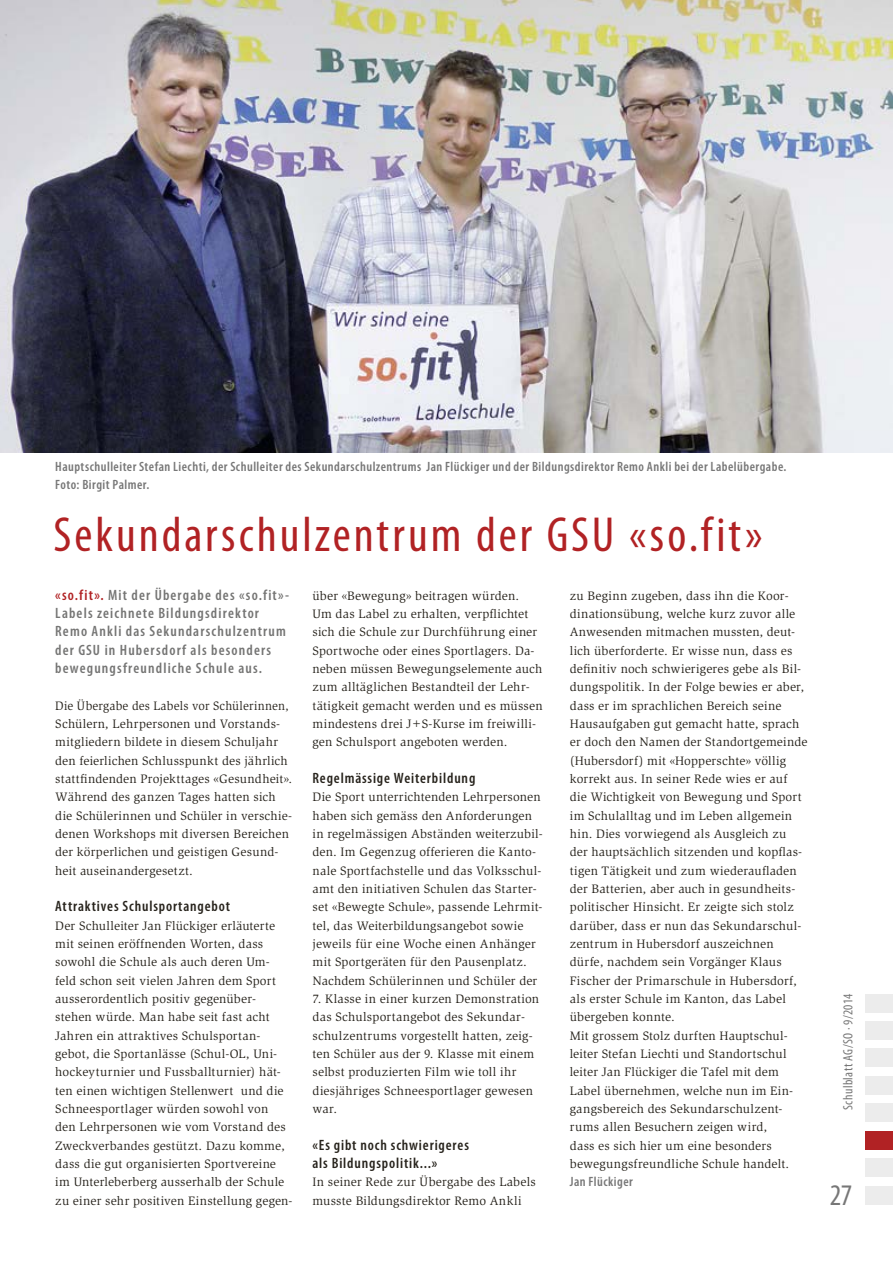
<style>
.page{position:relative;width:893px;height:1263px;background:#fff}
.page>*{position:absolute;margin:0;border:0;box-sizing:border-box;transform-origin:0 0}
.t1{font:condensed 49.5px "Myriad Pro";letter-spacing:.06em;color:#b12224}
.t2{font:condensed 30px "Myriad Pro";color:#777}
.t3{font:600 condensed 15px/18.3px "Myriad Pro";letter-spacing:.075em;color:#757574}
.t4{font:600 condensed 15px/18.3px "Myriad Pro";letter-spacing:.055em;color:#27231c}
.t5{font:600 condensed 13.5px/18px "Myriad Pro";letter-spacing:.035em;color:#777}
.t6{font:condensed 13.5px "Myriad Pro";letter-spacing:.03em;color:#777}
.t7{font:12.6px/18.3px "Slimbach Std";letter-spacing:.015em;color:#27231c}
.t8{font:12.6px/18.3px "Slimbach Std";letter-spacing:.015em;color:#27231c;scale:.96 1}
.s1{color:#b12224}
</style>
<div class="page">
<div style="left:865px;top:1021px;width:28px;height:18px;background:#ececec"></div>
<div style="left:865px;top:994px;width:28px;height:18px;background:#ececec"></div>
<div style="left:865px;top:1048px;width:28px;height:19px;background:#ececec"></div>
<div style="left:865px;top:1076px;width:28px;height:18px;background:#ececec"></div>
<div style="left:865px;top:1103px;width:28px;height:19px;background:#ececec"></div>
<div style="left:865px;top:1186px;width:28px;height:18px;background:#ececec"></div>
<div style="left:865px;top:1158px;width:28px;height:19px;background:#ececec"></div>
<div style="left:865px;top:1131px;width:28px;height:18px;background:#b12224"></div>
<img style="left:0;top:0;width:893px;height:453px">
<p class="t5" style="left:55px;top:457px;width:733px">Hauptschulleiter Stefan Liechti, der Schulleiter des Sekundarschulzentrums Jan Flückiger und der Bildungsdirektor Remo Ankli bei der Labelübergabe.<br>Foto: Birgit Palmer.</p>
<h1 class="t1" style="left:54px;top:505px;width:711px">Sekundarschulzentrum der GSU «so.fit»</h1>
<p class="t7" style="left:570px;top:586px;width:239px">zu Beginn zugeben, dass ihn die Koor&shy;dinationsübung, welche kurz zuvor alle Anwesenden mitmachen mussten, deut&shy;lich überforderte. Er wisse nun, dass es definitiv noch schwierigeres gebe als Bil&shy;dungspolitik. In der Folge bewies er aber, dass er im sprachlichen Bereich seine Hausaufgaben gut gemacht hatte, sprach er doch den Namen der Standortgemeinde (Hubersdorf) mit «Hopperschte» völlig korrekt aus. In seiner Rede wies er auf<br>die Wichtigkeit von Bewegung und Sport im Schulalltag und im Leben allgemein hin. Dies vorwiegend als Ausgleich zu<br>der hauptsächlich sitzenden und kopflas&shy;tigen Tätigkeit und zum wiederaufladen der Batterien, aber auch in gesundheits&shy;politischer Hinsicht. Er zeigte sich stolz darüber, dass er nun das Sekundarschul&shy;zentrum in Hubersdorf auszeichnen dürfe, nachdem sein Vorgänger Klaus Fischer der Primarschule in Hubersdorf, als erster Schule im Kanton, das Label übergeben konnte.<br>Mit grossem Stolz durften Hauptschul&shy;leiter Stefan Liechti und Standortschul leiter Jan Flückiger die Tafel mit dem Label übernehmen, welche nun im Ein&shy;gangsbereich des Sekundarschulzent&shy;rums allen Besuchern zeigen wird,<br>dass es sich hier um eine besonders bewegungsfreundliche Schule handelt.</p>
<p class="t5" style="left:570px;top:1172px;width:65px">Jan Flückiger</p>
<p class="t3" style="left:55px;top:585px;width:235px"><span class="s1">«so.fit».</span> Mit der Übergabe des «so.fit»- Labels zeichnete Bildungsdirektor Remo Ankli das Sekundarschulzentrum der GSU in Hubersdorf als besonders bewegungsfreundliche Schule aus.</p>
<p class="t8" style="left:55px;top:696px;width:248px">Die Übergabe des Labels vor Schülerinnen, Schülern, Lehrpersonen und Vorstands&shy;mitgliedern bildete in diesem Schuljahr den feierlichen Schlusspunkt des jährlich stattfindenden Projekttages «Gesundheit».<br>Während des ganzen Tages hatten sich die Schülerinnen und Schüler in verschie&shy;denen Workshops mit diversen Bereichen der körperlichen und geistigen Gesund&shy;heit auseinandergesetzt.</p>
<p class="t4" style="left:55px;top:897px;width:176px">Attraktives Schulsportangebot</p>
<p class="t7" style="left:55px;top:916px;width:239px">Der Schulleiter Jan Flückiger erläuterte mit seinen eröffnenden Worten, dass sowohl die Schule als auch deren Um&shy;feld schon seit vielen Jahren dem Sport ausserordentlich positiv gegenüber&shy;stehen würde. Man habe seit fast acht Jahren ein attraktives Schulsportan&shy;gebot, die Sportanlässe (Schul-OL, Uni&shy;hockeyturnier und Fussballturnier) hät&shy;ten einen wichtigen Stellenwert und die Schneesportlager würden sowohl von<br>den Lehrpersonen wie vom Vorstand des Zweckverbandes gestützt. Dazu komme, dass die gut organisierten Sportvereine im Unterleberberg ausserhalb der Schule zu einer sehr positiven Einstellung gegen-</p>
<p class="t7" style="left:313px;top:586px;width:232px">über «Bewegung» beitragen würden.<br>Um das Label zu erhalten, verpflichtet sich die Schule zur Durchführung einer Sportwoche oder eines Sportlagers. Da&shy;neben müssen Bewegungselemente auch zum alltäglichen Bestandteil der Lehr&shy;tätigkeit gemacht werden und es müssen mindestens drei J+S-Kurse im freiwilli&shy;gen Schulsport angeboten werden.</p>
<p class="t4" style="left:313px;top:768px;width:164px">Regelmässige Weiterbildung</p>
<p class="t7" style="left:313px;top:788px;width:232px">Die Sport unterrichtenden Lehrpersonen haben sich gemäss den Anforderungen in regelmässigen Abständen weiterzubil&shy;den. Im Gegenzug offerieren die Kanto&shy;nale Sportfachstelle und das Volksschul&shy;amt den initiativen Schulen das Starter&shy;set «Bewegte Schule», passende Lehrmit&shy;tel, das Weiterbildungsangebot sowie jeweils für eine Woche einen Anhänger mit Sportgeräten für den Pausenplatz.<br>Nachdem Schülerinnen und Schüler der</p>
<p class="t7" style="left:313px;top:989px;width:228px">7. Klasse in einer kurzen Demonstration das Schulsportangebot des Sekundar&shy;schulzentrums vorgestellt hatten, zeig&shy;ten Schüler aus der 9. Klasse mit einem selbst produzierten Film wie toll ihr diesjähriges Schneesportlager gewesen war.</p>
<p class="t4" style="left:313px;top:1135px;width:158px">«Es gibt noch schwierigeres als Bildungspolitik...»</p>
<p class="t7" style="left:313px;top:1173px;width:225px">In seiner Rede zur Übergabe des Labels musste Bildungsdirektor Remo Ankli</p>
<p class="t6" style="left:840px;top:1110px;width:118px;rotate:-90deg">Schulblatt AG/SO · 9/2014</p>
<h2 class="t2" style="left:830px;top:1176px;width:24px">27</h2>
</div>
